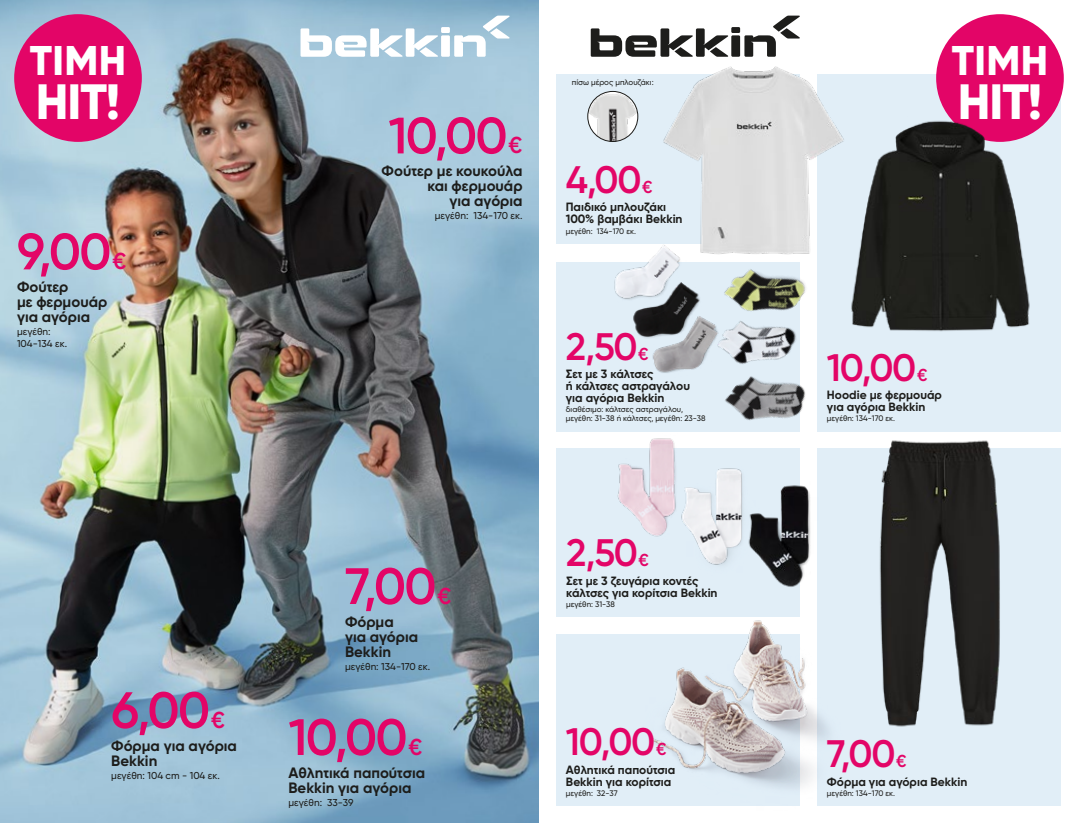
<style>
.page{position:relative;width:1078px;height:823px;background:#fff}
.page>*{position:absolute;margin:0;border:0;box-sizing:border-box;transform-origin:0 0}
.t1{font:600 51px "Gilroy";letter-spacing:-.035em;color:#e30567}
.t2{font:800 49.5px "Gilroy";letter-spacing:-.02em;color:#fff}
.t3{font:800 41.4px "Gilroy";letter-spacing:.01em;color:#fff}
.t4{font:600 38.2px "Gilroy";letter-spacing:-.035em;color:#e30567}
.t5{font:700 15px/15px "Gilroy";color:#1d1d1b}
.t6{font:700 12px/12px "Gilroy";color:#1d1d1b}
.t7{font:500 10px/11.2px "Gilroy";color:#1d1d1b}
.t8{font:500 8px/9px "Gilroy";color:#1d1d1b}
.s1{font-size:23px}
.s2{font-size:17.2px}
</style>
<div class="page">
<div style="left:816px;top:74px;width:244px;height:357px;background:#e1eef7"></div>
<div style="left:556px;top:448px;width:243px;height:168px;background:#e1eef7"></div>
<div style="left:556px;top:633px;width:243px;height:172px;background:#e1eef7"></div>
<div style="left:556px;top:262px;width:243px;height:169px;background:#e1eef7"></div>
<div style="left:556px;top:74px;width:243px;height:169px;background:#e1eef7"></div>
<div style="left:816px;top:448px;width:244px;height:357px;background:#e1eef7"></div>
<img style="left:0;top:0;width:539px;height:822px">
<img style="left:879px;top:431px;width:158px;height:296px">
<img style="left:625px;top:607px;width:240px;height:199px">
<img style="left:771px;top:472px;width:46px;height:131px">
<img style="left:703px;top:469px;width:68px;height:103px">
<img style="left:596px;top:431px;width:108px;height:124px">
<img style="left:597px;top:243px;width:48px;height:95px">
<img style="left:645px;top:290px;width:245px;height:179px">
<img style="left:645px;top:30px;width:188px;height:260px">
<img style="left:587px;top:91px;width:50px;height:50px;border-radius:25px">
<div style="left:587px;top:91px;width:51px;height:51px;border:1px solid #1d1d1b;border-radius:50%"></div>
<div style="left:14px;top:14px;width:128px;height:128px;background:#e30567;border-radius:50%"></div>
<div style="left:935px;top:14px;width:128px;height:128px;background:#e30567;border-radius:50%"></div>
<img style="left:833px;top:97px;width:213px;height:258px">
<div style="left:731px;top:27px;width:9px;height:6px;background:#1d1d1b"></div>
<svg style="left:590px;top:28px;width:138px;height:29px"></svg>
<div style="left:731px;top:35px;width:9px;height:22px;background:#1d1d1b"></div>
<svg style="left:744px;top:16px;width:55px;height:41px"></svg>
<div style="left:441px;top:27px;width:9px;height:6px;background:#fff"></div>
<svg style="left:298px;top:28px;width:140px;height:29px"></svg>
<div style="left:441px;top:35px;width:9px;height:22px;background:#fff"></div>
<svg style="left:451px;top:16px;width:58px;height:41px"></svg>
<h3 class="t3" style="left:30px;top:34px;width:98px">TIMH</h3>
<h2 class="t2" style="left:36px;top:70px;width:86px">HIT!</h2>
<h1 class="t1" style="left:17px;top:220px;width:111px">9,00<span class="s1">€</span></h1>
<p class="t5" style="left:17px;top:279px;width:92px">Φούτερ<br>με φερμουάρ για αγόρια</p>
<p class="t7" style="left:17px;top:326px;width:52px">μεγέθη:<br>104-134 εκ.</p>
<h1 class="t1" style="left:388px;top:104px;width:135px">10,00<span class="s1">€</span></h1>
<p class="t5" style="left:381px;top:163px;width:142px;text-align:right">Φούτερ με κουκούλα και φερμουάρ<br>για αγόρια</p>
<p class="t7" style="left:434px;top:210px;width:89px">μεγέθη: 134-170 εκ.</p>
<p class="t8" style="left:571px;top:78px;width:83px">πίσω μέρος μπλουζάκι:</p>
<h3 class="t4" style="left:565px;top:155px;width:88px">4,00<span class="s2">€</span></h3>
<p class="t6" style="left:565px;top:201px;width:118px">Παιδικό μπλουζάκι<br>100% βαμβάκι Bekkin</p>
<p class="t8" style="left:565px;top:226px;width:72px">μεγέθη: 134-170 εκ.</p>
<h3 class="t4" style="left:565px;top:322px;width:84px">2,50<span class="s2">€</span></h3>
<p class="t6" style="left:565px;top:367px;width:126px">Σετ με 3 κάλτσες<br>ή κάλτσες αστραγάλου για αγόρια Bekkin</p>
<p class="t8" style="left:565px;top:405px;width:141px">διαθέσιμο: κάλτσες αστραγάλου, μεγέθη: 31-38 ή κάλτσες, μεγέθη: 23-38</p>
<h1 class="t1" style="left:345px;top:554px;width:108px">7,00<span class="s1">€</span></h1>
<p class="t5" style="left:345px;top:613px;width:75px">Φόρμα για αγόρια<br>Bekkin</p>
<p class="t7" style="left:345px;top:660px;width:87px">μεγέθη: 134-170 εκ.</p>
<h1 class="t1" style="left:111px;top:678px;width:115px">6,00<span class="s1">€</span></h1>
<h1 class="t1" style="left:288px;top:705px;width:135px">10,00<span class="s1">€</span></h1>
<p class="t5" style="left:111px;top:737px;width:127px">Φόρμα για αγόρια<br>Bekkin</p>
<p class="t7" style="left:111px;top:769px;width:110px">μεγέθη: 104 cm - 104 εκ.</p>
<p class="t5" style="left:288px;top:764px;width:138px">Αθλητικά παπούτσια<br>Bekkin για αγόρια</p>
<p class="t7" style="left:288px;top:796px;width:67px">μεγέθη: 33-39</p>
<h3 class="t4" style="left:566px;top:529px;width:84px">2,50<span class="s2">€</span></h3>
<p class="t6" style="left:566px;top:574px;width:153px">Σετ με 3 ζευγάρια κοντές κάλτσες για κορίτσια Bekkin</p>
<p class="t8" style="left:566px;top:599px;width:50px">μεγέθη: 31-38</p>
<h3 class="t4" style="left:566px;top:717px;width:102px">10,00<span class="s2">€</span></h3>
<p class="t6" style="left:566px;top:762px;width:111px">Αθλητικά παπούτσια<br>Bekkin για κορίτσια</p>
<p class="t8" style="left:566px;top:788px;width:53px">μεγέθη: 32-37</p>
<h3 class="t3" style="left:951px;top:34px;width:98px">TIMH</h3>
<h2 class="t2" style="left:957px;top:70px;width:86px">HIT!</h2>
<h3 class="t4" style="left:826px;top:343px;width:102px">10,00<span class="s2">€</span></h3>
<p class="t6" style="left:826px;top:388px;width:116px">Hoodie με φερμουάρ για αγόρια Bekkin</p>
<p class="t8" style="left:826px;top:414px;width:70px">μεγέθη: 134-170 εκ.</p>
<h3 class="t4" style="left:826px;top:729px;width:81px">7,00<span class="s2">€</span></h3>
<p class="t6" style="left:826px;top:774px;width:142px">Φόρμα για αγόρια Bekkin</p>
<p class="t8" style="left:826px;top:788px;width:70px">μεγέθη: 134-170 εκ.</p>
</div>
